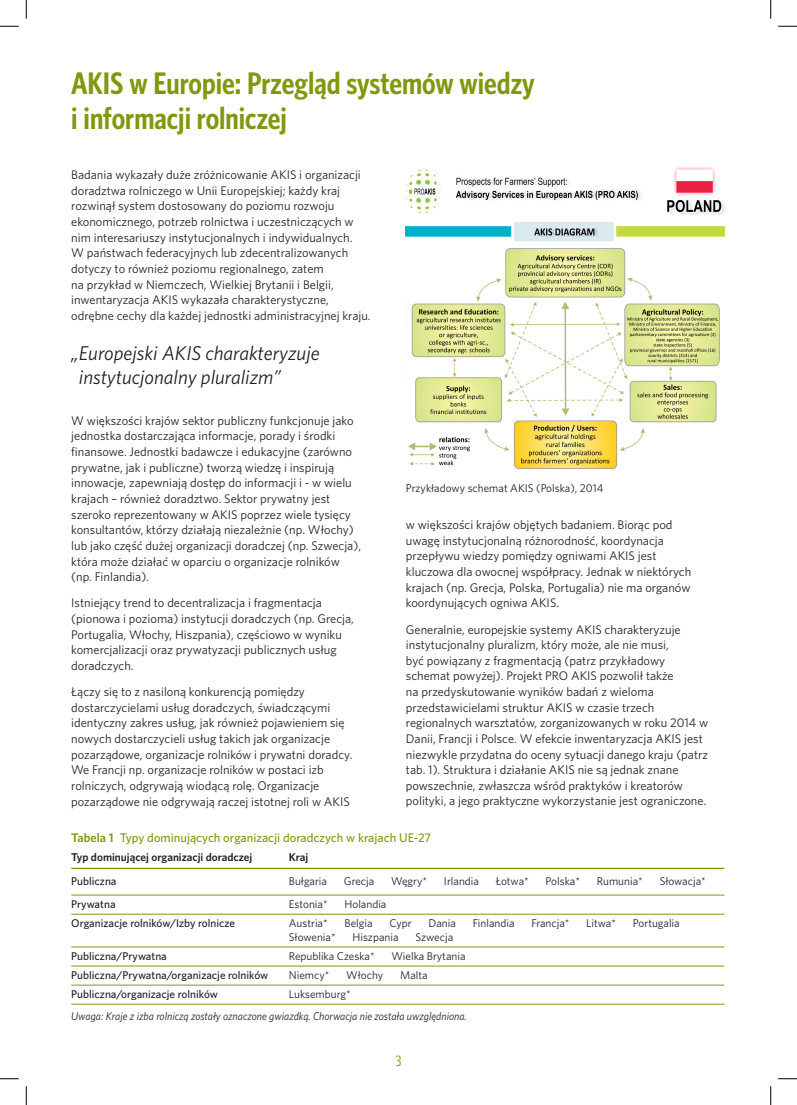
<style>
.page{position:relative;width:797px;height:1105px;background:#fff}
.page>*{position:absolute;margin:0;border:0;box-sizing:border-box;transform-origin:0 0}
.t1{font:600 31.25px/35px "Whitney Condensed";color:#81980d}
.t2{font:italic 20px/24px "Whitney";color:#231f20}
.t3{font:15px "Whitney Condensed";color:#81980d}
.text{font:12.5px/15.6px "Whitney";color:#231f20}
.t4{font:500 12.5px "Whitney";color:#81980d}
.T_body{font:11.25px "Whitney";color:#231f20}
.T_body-2{font:500 11.25px "Whitney";color:#231f20}
.t5{font:italic 11.25px "Whitney";color:#231f20;scale:.95 1}
.t6{font:600 11.25px "Whitney";color:#231f20}
.s1{font-weight:600}
</style>
<div class="page">
<img style="left:405px;top:222px;width:319px;height:246px">
<img style="left:408px;top:167px;width:317px;height:47px">
<hr style="left:71px;top:868px;width:653px;height:1px;background:#81980d">
<hr style="left:71px;top:895px;width:653px;height:1px;background:#81980d">
<hr style="left:71px;top:914px;width:653px;height:1px;background:#81980d">
<hr style="left:71px;top:947px;width:653px;height:1px;background:#81980d">
<hr style="left:71px;top:966px;width:653px;height:1px;background:#81980d">
<hr style="left:71px;top:985px;width:653px;height:1px;background:#81980d">
<hr style="left:71px;top:1004px;width:653px;height:1px;background:#81980d">
<svg style="left:0;top:25px;width:19px;height:2px"></svg>
<svg style="left:778px;top:25px;width:19px;height:2px"></svg>
<svg style="left:0;top:1078px;width:19px;height:1px"></svg>
<svg style="left:778px;top:1078px;width:19px;height:1px"></svg>
<svg style="left:25px;top:0;width:2px;height:19px"></svg>
<svg style="left:25px;top:1086px;width:2px;height:19px"></svg>
<svg style="left:770px;top:0;width:1px;height:19px"></svg>
<svg style="left:770px;top:1086px;width:1px;height:19px"></svg>
<p class="t1" style="left:71px;top:64px;width:465px">AKIS w Europie: Przegląd systemów wiedzy i informacji rolniczej</p>
<p class="text" style="left:71px;top:167px;width:301px">Badania wykazały duże zróżnicowanie AKIS i organizacji doradztwa rolniczego w Unii Europejskiej; każdy kraj rozwinął system dostosowany do poziomu rozwoju ekonomicznego, potrzeb rolnictwa i uczestniczących w nim interesariuszy instytucjonalnych i indywidualnych.<br>W państwach federacyjnych lub zdecentralizowanych dotyczy to również poziomu regionalnego, zatem<br>na przykład w Niemczech, Wielkiej Brytanii i Belgii, inwentaryzacja AKIS wykazała charakterystyczne, odrębne cechy dla każdej jednostki administracyjnej kraju.</p>
<p class="t2" style="left:79px;top:340px;width:242px;text-indent:-8px">„Europejski AKIS charakteryzuje instytucjonalny pluralizm”</p>
<p class="text" style="left:71px;top:412px;width:291px">W większości krajów sektor publiczny funkcjonuje jako jednostka dostarczająca informacje, porady i środki finansowe. Jednostki badawcze i edukacyjne (zarówno prywatne, jak i publiczne) tworzą wiedzę i inspirują innowacje, zapewniają dostęp do informacji i - w wielu krajach – również doradztwo. Sektor prywatny jest szeroko reprezentowany w AKIS poprzez wiele tysięcy konsultantów, którzy działają niezależnie (np. Włochy) lub jako część dużej organizacji doradczej (np. Szwecja), która może działać w oparciu o organizacje rolników (np. Finlandia).</p>
<p class="text" style="left:71px;top:595px;width:284px">Istniejący trend to decentralizacja i fragmentacja (pionowa i pozioma) instytucji doradczych (np. Grecja, Portugalia, Włochy, Hiszpania), częściowo w wyniku komercjalizacji oraz prywatyzacji publicznych usług doradczych.</p>
<p class="text" style="left:71px;top:684px;width:283px">Łączy się to z nasiloną konkurencją pomiędzy dostarczycielami usług doradczych, świadczącymi identyczny zakres usług, jak również pojawieniem się nowych dostarczycieli usług takich jak organizacje pozarządowe, organizacje rolników i prywatni doradcy.<br>We Francji np. organizacje rolników w postaci izb rolniczych, odgrywają wiodącą rolę. Organizacje pozarządowe nie odgrywają raczej istotnej roli w AKIS</p>
<p class="t4" style="left:71px;top:829px;width:361px"><span class="s1">Tabela 1</span> Typy dominujących organizacji doradczych w krajach UE-27</p>
<p class="T_body" style="left:406px;top:480px;width:199px">Przykładowy schemat AKIS (Polska), 2014</p>
<p class="text" style="left:406px;top:517px;width:287px">w większości krajów objętych badaniem. Biorąc pod uwagę instytucjonalną różnorodność, koordynacja przepływu wiedzy pomiędzy ogniwami AKIS jest kluczowa dla owocnej współpracy. Jednak w niektórych krajach (np. Grecja, Polska, Portugalia) nie ma organów koordynujących ogniwa AKIS.</p>
<p class="text" style="left:406px;top:621px;width:304px">Generalnie, europejskie systemy AKIS charakteryzuje instytucjonalny pluralizm, który może, ale nie musi,<br>być powiązany z fragmentacją (patrz przykładowy schemat powyżej). Projekt PRO AKIS pozwolił także<br>na przedyskutowanie wyników badań z wieloma przedstawicielami struktur AKIS w czasie trzech regionalnych warsztatów, zorganizowanych w roku 2014 w Danii, Francji i Polsce. W efekcie inwentaryzacja AKIS jest niezwykle przydatna do oceny sytuacji danego kraju (patrz tab. 1). Struktura i działanie AKIS nie są jednak znane powszechnie, zwłaszcza wśród praktyków i kreatorów polityki, a jego praktyczne wykorzystanie jest ograniczone.</p>
<p class="t6" style="left:71px;top:849px;width:182px">Typ dominującej organizacji doradczej</p>
<p class="t6" style="left:289px;top:849px;width:21px">Kraj</p>
<p class="T_body-2" style="left:71px;top:874px;width:47px">Publiczna</p>
<p class="T_body" style="left:289px;top:874px;width:40px">Bułgaria</p>
<p class="T_body" style="left:344px;top:874px;width:32px">Grecja</p>
<p class="T_body" style="left:391px;top:874px;width:37px">Węgry*</p>
<p class="T_body" style="left:444px;top:874px;width:36px">Irlandia</p>
<p class="T_body" style="left:496px;top:874px;width:34px">Łotwa*</p>
<p class="T_body" style="left:545px;top:874px;width:36px">Polska*</p>
<p class="T_body" style="left:597px;top:874px;width:47px">Rumunia*</p>
<p class="T_body" style="left:659px;top:874px;width:48px">Słowacja*</p>
<p class="T_body-2" style="left:71px;top:897px;width:46px">Prywatna</p>
<p class="T_body" style="left:289px;top:897px;width:40px">Estonia*</p>
<p class="T_body" style="left:344px;top:897px;width:43px">Holandia</p>
<p class="T_body-2" style="left:71px;top:916px;width:165px">Organizacje rolników/Izby rolnicze</p>
<p class="T_body" style="left:289px;top:916px;width:40px">Austria*</p>
<p class="T_body" style="left:344px;top:916px;width:30px">Belgia</p>
<p class="T_body" style="left:389px;top:916px;width:24px">Cypr</p>
<p class="T_body" style="left:428px;top:916px;width:29px">Dania</p>
<p class="T_body" style="left:473px;top:916px;width:43px">Finlandia</p>
<p class="T_body" style="left:531px;top:916px;width:39px">Francja*</p>
<p class="T_body" style="left:586px;top:916px;width:31px">Litwa*</p>
<p class="T_body" style="left:633px;top:916px;width:48px">Portugalia</p>
<p class="T_body" style="left:289px;top:929px;width:48px">Słowenia*</p>
<p class="T_body" style="left:352px;top:929px;width:48px">Hiszpania</p>
<p class="T_body" style="left:415px;top:929px;width:39px">Szwecja</p>
<p class="T_body-2" style="left:71px;top:948px;width:97px">Publiczna/Prywatna</p>
<p class="T_body" style="left:289px;top:948px;width:87px">Republika Czeska*</p>
<p class="T_body" style="left:391px;top:948px;width:75px">Wielka Brytania</p>
<p class="T_body-2" style="left:71px;top:967px;width:198px">Publiczna/Prywatna/organizacje rolników</p>
<p class="T_body" style="left:289px;top:967px;width:42px">Niemcy*</p>
<p class="T_body" style="left:346px;top:967px;width:38px">Włochy</p>
<p class="T_body" style="left:400px;top:967px;width:29px">Malta</p>
<p class="T_body-2" style="left:71px;top:987px;width:148px">Publiczna/organizacje rolników</p>
<p class="T_body" style="left:289px;top:987px;width:63px">Luksemburg*</p>
<p class="t5" style="left:71px;top:1009px;width:418px">Uwaga: Kraje z izba rolniczą zostały oznaczone gwiazdką. Chorwacja nie została uwzględniona.</p>
<p class="t3" style="left:395px;top:1052px;width:7px">3</p>
</div>
